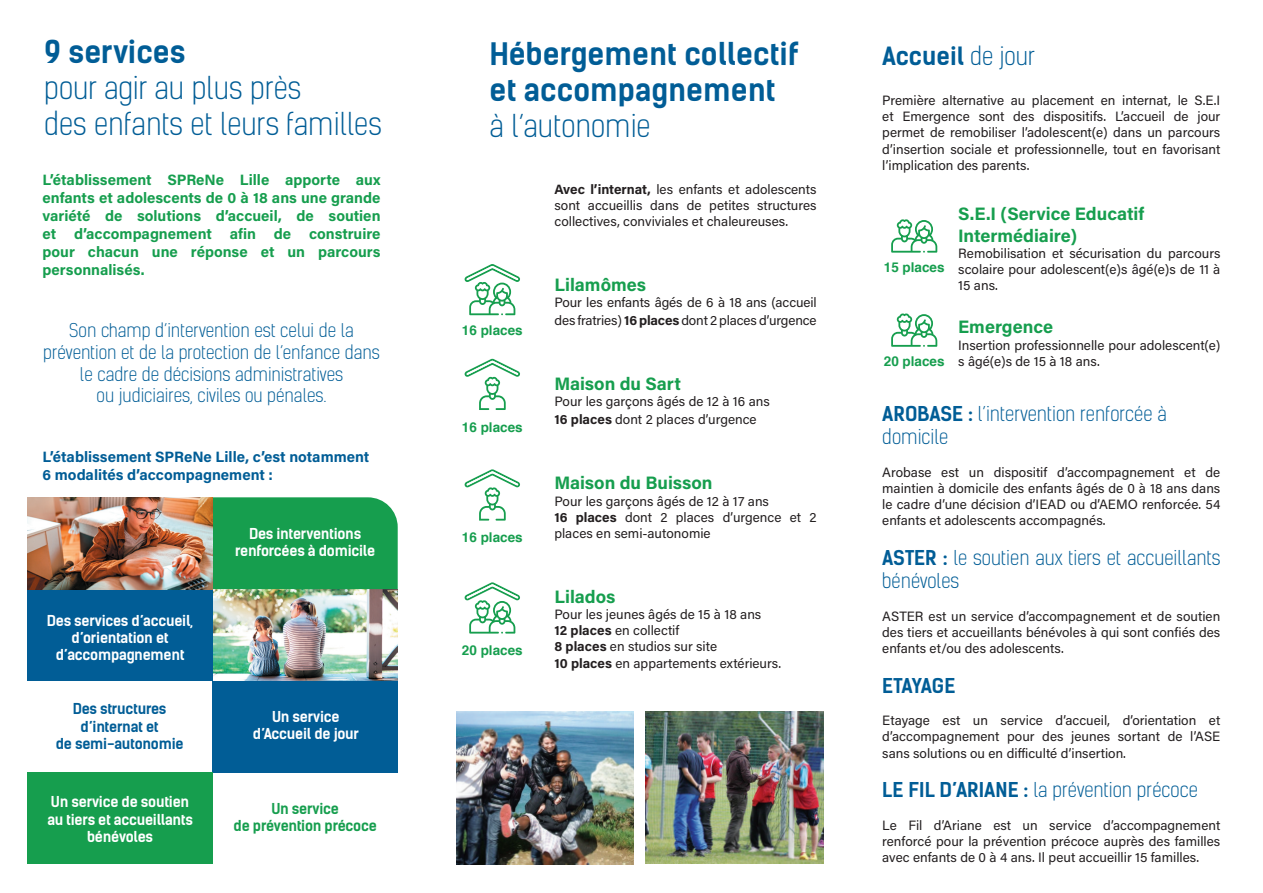
<style>
.page{position:relative;width:1263px;height:893px;background:#fff}
.page>*{position:absolute;margin:0;border:0;box-sizing:border-box;transform-origin:0 0}
.t1{font:300 30px/36px "Kelson Sans";color:#015d96}
.t2{font:700 30px/36px "Kelson Sans";color:#015d96}
.t3{font:700 24px "Kelson Sans";color:#015d96}
.t4{font:300 19.5px/23.4px "Kelson Sans";color:#015d96}
.t5{font:700 19.5px "Kelson Sans";letter-spacing:-.03em;color:#015d96}
.t6{font:300 18px/21.6px "Kelson Sans";color:#015d96;text-align:center}
.t7{font:700 18px/21.6px "Acumin Pro";color:#169e4e}
.t8{font:700 15px/18px "Acumin Pro";color:#169e4e;text-align:justify}
.t9{font:700 15px/18px "Acumin Pro";color:#015d96}
.t10{font:700 14.4px/17.2px "Kelson Sans";letter-spacing:-.02em;color:#fff;text-align:center}
.t11{font:700 14.4px/17.2px "Kelson Sans";letter-spacing:-.02em;color:#015d96;text-align:center}
.t12{font:700 14.4px/17.2px "Kelson Sans";letter-spacing:-.02em;color:#169e4e;text-align:center}
.t13{font:13.5px/16.2px "Acumin Pro";color:#231f20;text-align:justify}
.t14{font:700 13.5px "Helvetica";color:#169e4e}
.s1{font-weight:700}
.s2{font-weight:300}
</style>
<div class="page">
<div style="left:213px;top:681px;width:185px;height:91px;background:#015d96"></div>
<img style="left:28px;top:497px;width:370px;height:184px">
<div style="left:28px;top:772px;width:185px;height:92px;background:#169e4e"></div>
<img style="left:28px;top:497px;width:185px;height:92px">
<svg style="left:465px;top:264px;width:55px;height:51px"></svg>
<svg style="left:891px;top:219px;width:46px;height:34px"></svg>
<svg style="left:891px;top:313px;width:46px;height:34px"></svg>
<svg style="left:465px;top:582px;width:55px;height:52px"></svg>
<img style="left:645px;top:711px;width:178px;height:152px">
<img style="left:456px;top:711px;width:178px;height:153px">
<svg style="left:465px;top:359px;width:55px;height:51px"></svg>
<svg style="left:465px;top:469px;width:55px;height:52px"></svg>
<h1 class="t2" style="left:44px;top:34px;width:143px">9 services</h1>
<h1 class="t1" style="left:44px;top:70px;width:339px">pour agir au plus près<br>des enfants et leurs familles</h1>
<p class="t8" style="left:43px;top:170px;width:340px">L’établissement SPReNe Lille apporte aux enfants et adolescents de 0 à 18 ans une grande variété de solutions d’accueil, de soutien et d’accompagnement afin de construire pour chacun une réponse et un parcours personnalisés.</p>
<h3 class="t6" style="left:43px;top:320px;width:338px">Son champ d’intervention est celui de la prévention et de la protection de l’enfance dans le cadre de décisions administratives<br>ou judiciaires, civiles ou pénales.</h3>
<p class="t9" style="left:43px;top:447px;width:328px">L’établissement SPReNe Lille, c’est notamment<br>6 modalités d’accompagnement :</p>
<p class="t10" style="left:47px;top:612px;width:148px">Des services d’accueil, d’orientation et d’accompagnement</p>
<p class="t11" style="left:56px;top:700px;width:129px">Des structures d’internat et<br>de semi-autonomie</p>
<p class="t10" style="left:47px;top:793px;width:147px">Un service de soutien au tiers et accueillants bénévoles</p>
<p class="t10" style="left:235px;top:525px;width:141px">Des interventions renforcées à domicile</p>
<p class="t10" style="left:253px;top:708px;width:108px">Un service d’Accueil de jour</p>
<p class="t12" style="left:234px;top:800px;width:145px">Un service<br>de prévention précoce</p>
<h1 class="t2" style="left:490px;top:36px;width:311px">Hébergement collectif et accompagnement</h1>
<h1 class="t1" style="left:490px;top:108px;width:163px">à l’autonomie</h1>
<p class="t14" style="left:462px;top:319px;width:62px">16 places</p>
<p class="t14" style="left:462px;top:416px;width:62px">16 places</p>
<p class="t14" style="left:462px;top:527px;width:62px">16 places</p>
<p class="t14" style="left:462px;top:639px;width:62px">20 places</p>
<p class="t13" style="left:554px;top:181px;width:264px"><span class="s1">Avec l’internat,</span> les enfants et adolescents sont accueillis dans de petites structures collectives, conviviales et chaleureuses.</p>
<h3 class="t7" style="left:554px;top:273px;width:93px">Lilamômes</h3>
<p class="t13" style="left:554px;top:293px;width:264px;line-height:18px">Pour les enfants âgés de 6 à 18 ans (accueil des fratries) <span class="s1">16 places</span> dont 2 places d’urgence</p>
<h3 class="t7" style="left:554px;top:372px;width:128px">Maison du Sart</h3>
<p class="t13" style="left:554px;top:392px;width:217px;line-height:18px">Pour les garçons âgés de 12 à 16 ans<br><span class="s1">16 places</span> dont 2 places d’urgence</p>
<h3 class="t7" style="left:554px;top:471px;width:160px">Maison du Buisson</h3>
<p class="t13" style="left:554px;top:492px;width:264px;text-align:left">Pour les garçons âgés de 12 à 17 ans<br><span class="s1">16 places</span> dont 2 places d’urgence et 2 places en semi-autonomie</p>
<h3 class="t7" style="left:554px;top:585px;width:63px">Lilados</h3>
<p class="t13" style="left:554px;top:605px;width:228px;text-align:left">Pour les jeunes âgés de 15 à 18 ans<br><span class="s1">12 places</span> en collectif<br><span class="s1">8 places</span> en studios sur site<br><span class="s1">10 places</span> en appartements extérieurs.</p>
<h2 class="t3" style="left:882px;top:41px;width:154px">Accueil <span class="s2">de jour</span></h2>
<p class="t13" style="left:882px;top:92px;width:340px">Première alternative au placement en internat, le S.E.I et Emergence sont des dispositifs. L’accueil de jour permet de remobiliser l’adolescent(e) dans un parcours d’insertion sociale et professionnelle, tout en favorisant l’implication des parents.</p>
<p class="t14" style="left:884px;top:257px;width:62px">15 places</p>
<p class="t14" style="left:884px;top:351px;width:62px">20 places</p>
<h3 class="t7" style="left:958px;top:202px;width:188px">S.E.I (Service Educatif<br>Intermédiaire)</h3>
<p class="t13" style="left:958px;top:244px;width:264px">Remobilisation et sécurisation du parcours scolaire pour adolescent(e)s âgé(e)s de 11 à 15 ans.</p>
<h3 class="t7" style="left:958px;top:315px;width:97px">Emergence</h3>
<p class="t13" style="left:958px;top:336px;width:264px">Insertion professionnelle pour adolescent(e) s âgé(e)s de 15 à 18 ans.</p>
<h3 class="t4" style="left:882px;top:402px;width:286px"><span class="s1">AROBASE :</span> l’intervention renforcée à domicile</h3>
<p class="t13" style="left:882px;top:463px;width:340px">Arobase est un dispositif d’accompagnement et de maintien à domicile des enfants âgés de 0 à 18 ans dans le cadre d’une décision d’IEAD ou d’AEMO renforcée. 54 enfants et adolescents accompagnés.</p>
<h3 class="t4" style="left:882px;top:546px;width:340px"><span class="s1">ASTER :</span> le soutien aux tiers et accueillants bénévoles</h3>
<p class="t13" style="left:882px;top:607px;width:340px">ASTER est un service d’accompagnement et de soutien des tiers et accueillants bénévoles à qui sont confiés des enfants et/ou des adolescents.</p>
<h3 class="t5" style="left:882px;top:674px;width:75px">ETAYAGE</h3>
<p class="t13" style="left:882px;top:712px;width:340px">Etayage est un service d’accueil, d’orientation et d’accompagnement pour des jeunes sortant de l’ASE sans solutions ou en difficulté d’insertion.</p>
<h3 class="t4" style="left:882px;top:779px;width:317px"><span class="s1">LE FIL D’ARIANE :</span> la prévention précoce</h3>
<p class="t13" style="left:882px;top:816px;width:340px">Le Fil d’Ariane est un service d’accompagnement renforcé pour la prévention précoce auprès des familles avec enfants de 0 à 4 ans. Il peut accueillir 15 familles.</p>
</div>
